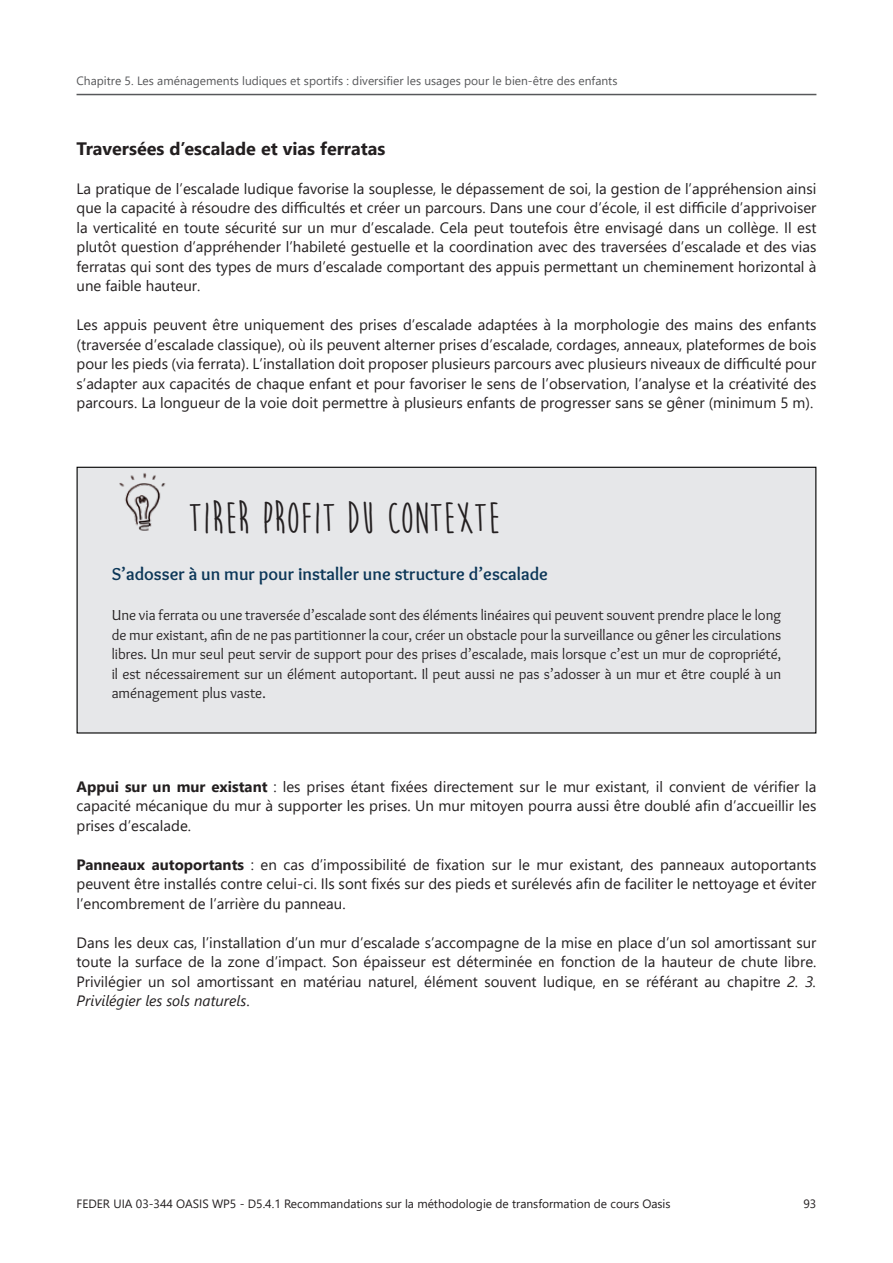
<style>
.page{position:relative;width:893px;height:1263px;background:#fff}
.page>*{position:absolute;margin:0;border:0;box-sizing:border-box;transform-origin:0 0}
.Titre_encadré{font:700 45px "Moon Flower";color:#231f20}
.corps_de_texte{font:700 18px "Overlock";color:#0c3758}
.Titre_4{font:700 18px "Segoe UI";color:#231f20}
.t1{font:15px/19.5px "Segoe UI";color:#231f20;text-align:justify}
.corps_de_texte-2{font:15px/19.5px "Overlock";color:#231f20;text-align:justify}
.t2{font:12px "Segoe UI";color:#231f20}
.t3{font:12px "Segoe UI";color:#57585a}
.s1{font-weight:700}
.s2{font-style:italic}
</style>
<div class="page">
<hr style="left:77px;top:94px;width:739px;height:1px;background:#57585a">
<div style="left:77px;top:467px;width:739px;height:266px;background:#e6e7e9"></div>
<div style="left:77px;top:467px;width:739px;height:266px;border:1px solid #000"></div>
<img style="left:118px;top:468px;width:51px;height:63px">
<p class="t3" style="left:77px;top:70px;width:542px">Chapitre 5. Les aménagements ludiques et sportifs : diversifier les usages pour le bien-être des enfants</p>
<p class="Titre_4" style="left:77px;top:131px;width:310px">Traversées d’escalade et vias ferratas</p>
<p class="t1" style="left:77px;top:177px;width:741px">La pratique de l’escalade ludique favorise la souplesse, le dépassement de soi, la gestion de l’appréhension ainsi que la capacité à résoudre des difficultés et créer un parcours. Dans une cour d’école, il est difficile d’apprivoiser la verticalité en toute sécurité sur un mur d’escalade. Cela peut toutefois être envisagé dans un collège. Il est plutôt question d’appréhender l’habileté gestuelle et la coordination avec des traversées d’escalade et des vias ferratas qui sont des types de murs d’escalade comportant des appuis permettant un cheminement horizontal à une faible hauteur.</p>
<p class="t1" style="left:77px;top:314px;width:741px">Les appuis peuvent être uniquement des prises d’escalade adaptées à la morphologie des mains des enfants (traversée d’escalade classique), où ils peuvent alterner prises d’escalade, cordages, anneaux, plateformes de bois pour les pieds (via ferrata). L’installation doit proposer plusieurs parcours avec plusieurs niveaux de difficulté pour s’adapter aux capacités de chaque enfant et pour favoriser le sens de l’observation, l’analyse et la créativité des parcours. La longueur de la voie doit permettre à plusieurs enfants de progresser sans se gêner (minimum 5 m).</p>
<p class="Titre_encadré" style="left:188px;top:495px;width:313px">TIRER PROFIT DU CONTEXTE</p>
<p class="corps_de_texte" style="left:112px;top:563px;width:438px">S’adosser à un mur pour installer une structure d’escalade</p>
<p class="corps_de_texte-2" style="left:112px;top:606px;width:671px">Une via ferrata ou une traversée d’escalade sont des éléments linéaires qui peuvent souvent prendre place le long de mur existant, afin de ne pas partitionner la cour, créer un obstacle pour la surveillance ou gêner les circulations libres. Un mur seul peut servir de support pour des prises d’escalade, mais lorsque c’est un mur de copropriété, il est nécessairement sur un élément autoportant. Il peut aussi ne pas s’adosser à un mur et être couplé à un aménagement plus vaste.</p>
<p class="t1" style="left:77px;top:775px;width:741px"><span class="s1">Appui sur un mur existant</span> : les prises étant fixées directement sur le mur existant, il convient de vérifier la capacité mécanique du mur à supporter les prises. Un mur mitoyen pourra aussi être doublé afin d’accueillir les prises d’escalade.</p>
<p class="t1" style="left:77px;top:853px;width:741px"><span class="s1">Panneaux autoportants</span> : en cas d’impossibilité de fixation sur le mur existant, des panneaux autoportants peuvent être installés contre celui-ci. Ils sont fixés sur des pieds et surélevés afin de faciliter le nettoyage et éviter l’encombrement de l’arrière du panneau.</p>
<p class="t1" style="left:77px;top:931px;width:741px">Dans les deux cas, l’installation d’un mur d’escalade s’accompagne de la mise en place d’un sol amortissant sur toute la surface de la zone d’impact. Son épaisseur est déterminée en fonction de la hauteur de chute libre.<br>Privilégier un sol amortissant en matériau naturel, élément souvent ludique, en se référant au chapitre <span class="s2">2. 3.<br>Privilégier les sols naturels</span>.</p>
<p class="t2" style="left:77px;top:1192px;width:596px">FEDER UIA 03-344 OASIS WP5 - D5.4.1 Recommandations sur la méthodologie de transformation de cours Oasis</p>
<p class="t2" style="left:803px;top:1192px;width:14px">93</p>
</div>
